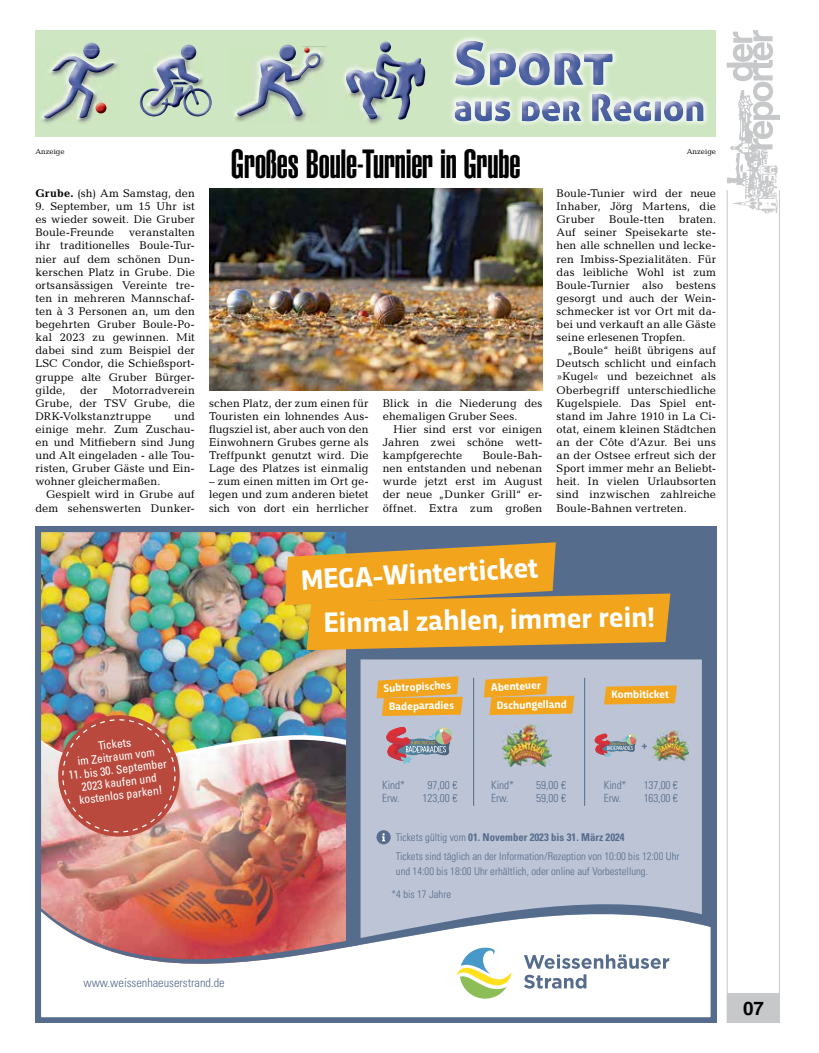
<style>
.page{position:relative;width:819px;height:1053px;background:#fff}
.page>*{position:absolute;margin:0;border:0;box-sizing:border-box;transform-origin:0 0}
.t1{font:40px "Helvetica LT Std Ultra Comp";letter-spacing:-.005em;color:#000}
.t2{font:700 29.38px "Trasandina";color:#fff}
.t3{font:700 18.75px "Helvetica LT Std";color:#000}
.t4{font:300 condensed 12.38px "Univers LT Pro";color:#566c8d}
.t5{font:condensed 11.75px/12.9px "Univers LT Pro";color:#fff;text-align:center}
.t6{font:11.25px/13.1px "Candida Std";letter-spacing:.01em;color:#000;text-align:justify}
.t7{font:300 condensed 11.25px "Univers LT Pro";color:#566c8d}
.t8{font:700 11.25px "Trasandina";color:#fff}
.t9{font:700 condensed 10.88px "Univers LT Pro";color:#566c8d}
.t10{font:300 condensed 10.75px/18.8px "Univers LT Pro";color:#566c8d}
.t11{font:7.5px "Candida Std";color:#000}
.s1{font-weight:700}
</style>
<div class="page">
<div style="left:726px;top:993px;width:53px;height:29px;background:#c7c8ca"></div>
<hr style="left:778px;top:190px;width:1px;height:832px;background:#c7c8ca">
<hr style="left:726px;top:190px;width:1px;height:832px;background:#c7c8ca">
<img style="left:726px;top:149px;width:52px;height:65px">
<svg style="left:726px;top:30px;width:54px;height:119px"></svg>
<img style="left:35px;top:526px;width:681px;height:496px">
<div style="left:35px;top:30px;width:681px;height:106px;background:#cee6c1"></div>
<img style="left:451px;top:37px;width:257px;height:88px">
<img style="left:455px;top:41px;width:157px;height:44px">
<img style="left:454px;top:93px;width:249px;height:28px">
<svg style="left:86px;top:43px;width:11px;height:2px"></svg>
<img style="left:83px;top:45px;width:17px;height:5px">
<img style="left:41px;top:50px;width:78px;height:74px">
<img style="left:44px;top:60px;width:70px;height:58px">
<svg style="left:91px;top:65px;width:5px;height:3px"></svg>
<svg style="left:52px;top:56px;width:32px;height:15px"></svg>
<svg style="left:96px;top:102px;width:10px;height:11px"></svg>
<svg style="left:183px;top:45px;width:11px;height:2px"></svg>
<img style="left:181px;top:47px;width:15px;height:5px">
<img style="left:165px;top:52px;width:39px;height:32px">
<img style="left:152px;top:58px;width:47px;height:26px">
<img style="left:148px;top:115px;width:55px;height:1px">
<img style="left:140px;top:84px;width:72px;height:31px">
<svg style="left:173px;top:82px;width:16px;height:2px"></svg>
<img style="left:235px;top:118px;width:71px;height:4px">
<img style="left:234px;top:51px;width:91px;height:67px">
<img style="left:237px;top:53px;width:83px;height:63px">
<svg style="left:282px;top:45px;width:11px;height:2px"></svg>
<img style="left:279px;top:47px;width:17px;height:14px">
<svg style="left:304px;top:47px;width:15px;height:18px"></svg>
<svg style="left:380px;top:41px;width:11px;height:11px"></svg>
<img style="left:343px;top:72px;width:2px;height:14px">
<img style="left:345px;top:66px;width:37px;height:59px">
<img style="left:346px;top:79px;width:30px;height:35px">
<svg style="left:346px;top:70px;width:30px;height:9px"></svg>
<svg style="left:367px;top:104px;width:9px;height:15px"></svg>
<img style="left:376px;top:54px;width:49px;height:65px">
<img style="left:209px;top:189px;width:333px;height:202px">
<p class="t1" style="left:231px;top:141px;width:291px">Großes Boule-Turnier in Grube</p>
<p class="t11" style="left:35px;top:147px;width:31px">Anzeige</p>
<p class="t11" style="left:686px;top:147px;width:31px">Anzeige</p>
<p class="t6" style="left:35px;top:187px;width:161px"><span class="s1">Grube.</span> (sh) Am Samstag, den</p>
<p class="t6" style="left:35px;top:200px;width:161px">9. September, um 15 Uhr ist es wieder soweit. Die Gruber Boule-Freunde</p>
<p class="t6" style="left:35px;top:226px;width:161px;text-indent:94px">veranstalten ihr traditionelles Boule-Tur&shy;nier auf dem schönen Dun&shy;kerschen Platz in Grube. Die ortsansässigen Vereinte tre&shy;ten in mehreren Mannschaf&shy;ten à 3 Personen an, um den begehrten Gruber Boule-Po&shy;kal 2023 zu gewinnen. Mit dabei sind zum Beispiel der LSC Condor, die Schießsport&shy;gruppe alte Gruber Bürger&shy;gilde,</p>
<p class="t6" style="left:35px;top:383px;width:161px;text-indent:77px">Motorradverein Grube, der TSV Grube, die DRK-Volkstanztruppe</p>
<p class="t6" style="left:80px;top:383px;width:19px">der</p>
<p class="t6" style="left:174px;top:409px;width:22px">und</p>
<p class="t6" style="left:35px;top:422px;width:161px">einige mehr. Zum Zuschau-</p>
<p class="t6" style="left:35px;top:435px;width:161px">en und Mitfiebern sind Jung</p>
<p class="t6" style="left:35px;top:449px;width:161px">und Alt eingeladen - alle Tou-</p>
<p class="t6" style="left:35px;top:462px;width:161px">risten, Gruber Gäste und Ein-</p>
<p class="t6" style="left:35px;top:475px;width:126px">wohner gleichermaßen.</p>
<p class="t6" style="left:46px;top:488px;width:150px">Gespielt wird in Grube auf</p>
<p class="t6" style="left:35px;top:501px;width:161px">dem sehenswerten Dunker-</p>
<p class="t6" style="left:209px;top:396px;width:161px">schen Platz, der zum einen für Touristen ein lohnendes Aus&shy;flugsziel ist, aber auch von den Einwohnern Grubes gerne als Treffpunkt genutzt wird. Die Lage des Platzes ist einmalig</p>
<p class="t6" style="left:209px;top:475px;width:161px">– zum einen mitten im Ort ge&shy;legen und zum anderen bietet sich von dort ein herrlicher</p>
<p class="t6" style="left:383px;top:396px;width:161px">Blick in die Niederung des</p>
<p class="t6" style="left:383px;top:409px;width:136px">ehemaligen Gruber Sees.</p>
<p class="t6" style="left:393px;top:422px;width:150px">Hier sind erst vor einigen</p>
<p class="t6" style="left:383px;top:435px;width:161px">Jahren zwei schöne wett-</p>
<p class="t6" style="left:383px;top:449px;width:81px">kampfgerechte</p>
<p class="t6" style="left:383px;top:449px;width:161px;text-indent:100px">Boule-Bah&shy;nen entstanden und nebenan wurde jetzt erst im August der neue „Dunker Grill“ er&shy;öffnet. Extra zum großen</p>
<p class="t6" style="left:556px;top:187px;width:161px">Boule-Tunier wird der neue Inhaber, Jörg Martens, die Gruber</p>
<p class="t6" style="left:609px;top:213px;width:57px">Boule-tten</p>
<p class="t6" style="left:679px;top:213px;width:39px">braten.</p>
<p class="t6" style="left:556px;top:226px;width:161px">Auf seiner Speisekarte ste-</p>
<p class="t6" style="left:556px;top:239px;width:161px">hen alle schnellen und lecke-</p>
<p class="t6" style="left:556px;top:252px;width:161px">ren Imbiss-Spezialitäten. Für</p>
<p class="t6" style="left:556px;top:265px;width:161px">das leibliche Wohl ist zum</p>
<p class="t6" style="left:556px;top:278px;width:161px">Boule-Turnier also bestens</p>
<p class="t6" style="left:556px;top:291px;width:161px">gesorgt und auch der Wein-</p>
<p class="t6" style="left:556px;top:304px;width:161px">schmecker ist vor Ort mit da-</p>
<p class="t6" style="left:556px;top:318px;width:161px">bei und verkauft an alle Gäste</p>
<p class="t6" style="left:556px;top:331px;width:131px">seine erlesenen Tropfen.</p>
<p class="t6" style="left:567px;top:344px;width:150px">„Boule“ heißt übrigens auf</p>
<p class="t6" style="left:556px;top:357px;width:161px">Deutsch schlicht und einfach</p>
<p class="t6" style="left:556px;top:370px;width:161px">»Kugel« und bezeichnet als</p>
<p class="t6" style="left:556px;top:383px;width:161px">Oberbegriff unterschiedliche</p>
<p class="t6" style="left:556px;top:396px;width:161px">Kugelspiele. Das Spiel ent-</p>
<p class="t6" style="left:556px;top:409px;width:161px">stand im Jahre 1910 in La Ci-</p>
<p class="t6" style="left:556px;top:422px;width:161px">otat, einem kleinen Städtchen</p>
<p class="t6" style="left:556px;top:435px;width:161px">an der Côte d’Azur. Bei uns</p>
<p class="t6" style="left:556px;top:449px;width:161px">an der Ostsee erfreut sich der</p>
<p class="t6" style="left:556px;top:462px;width:161px">Sport immer mehr an Beliebt-</p>
<p class="t6" style="left:556px;top:475px;width:161px">heit. In vielen Urlaubsorten</p>
<p class="t6" style="left:556px;top:488px;width:161px">sind inzwischen zahlreiche</p>
<p class="t6" style="left:556px;top:501px;width:132px">Boule-Bahnen vertreten.</p>
<p class="t2" style="left:300px;top:558px;width:239px;rotate:-3deg">MEGA-Winterticket</p>
<p class="t2" style="left:323px;top:600px;width:332px;rotate:-1deg">Einmal zahlen, immer rein!</p>
<p class="t5" style="left:75px;top:741px;width:79px;rotate:-7deg">Tickets<br>im Zeitraum vom</p>
<p class="t5" style="left:68px;top:768px;width:101px;rotate:-7deg">11. bis 30. September<br>2023 kaufen und kostenlos parken!</p>
<p class="t8" style="left:383px;top:680px;width:69px;rotate:-3deg">Subtropisches</p>
<p class="t8" style="left:389px;top:697px;width:66px;rotate:-1deg">Badeparadies</p>
<p class="t8" style="left:490px;top:679px;width:51px;rotate:-3deg">Abenteuer</p>
<p class="t8" style="left:496px;top:696px;width:72px;rotate:-1deg">Dschungelland</p>
<p class="t8" style="left:611px;top:686px;width:59px;rotate:-1deg">Kombiticket</p>
<p class="t9" style="left:642px;top:738px;width:7px">+</p>
<p class="t7" style="left:382px;top:776px;width:25px">Kind*</p>
<p class="t7" style="left:427px;top:776px;width:31px">97,00 €</p>
<p class="t7" style="left:382px;top:790px;width:19px">Erw.</p>
<p class="t7" style="left:422px;top:790px;width:36px">123,00 €</p>
<p class="t7" style="left:491px;top:776px;width:25px">Kind*</p>
<p class="t7" style="left:536px;top:776px;width:31px">59,00 €</p>
<p class="t7" style="left:491px;top:790px;width:19px">Erw.</p>
<p class="t7" style="left:536px;top:790px;width:31px">59,00 €</p>
<p class="t7" style="left:604px;top:776px;width:24px">Kind*</p>
<p class="t7" style="left:643px;top:776px;width:36px">137,00 €</p>
<p class="t7" style="left:604px;top:790px;width:19px">Erw.</p>
<p class="t7" style="left:643px;top:790px;width:36px">163,00 €</p>
<p class="t10" style="left:396px;top:827px;width:285px">Tickets gültig vom <span class="s1">01. November 2023 bis 31. März 2024<br></span>Tickets sind täglich an der Information/Rezeption von 10:00 bis 12:00 Uhr</p>
<p class="t10" style="left:396px;top:860px;width:254px">und 14:00 bis 18:00 Uhr erhältlich, oder online auf Vorbestellung.</p>
<p class="t10" style="left:391px;top:884px;width:61px">*4 bis 17 Jahre</p>
<p class="t4" style="left:83px;top:974px;width:143px">www.weissenhaeuserstrand.de</p>
<p class="t3" style="left:743px;top:996px;width:22px">07</p>
</div>
